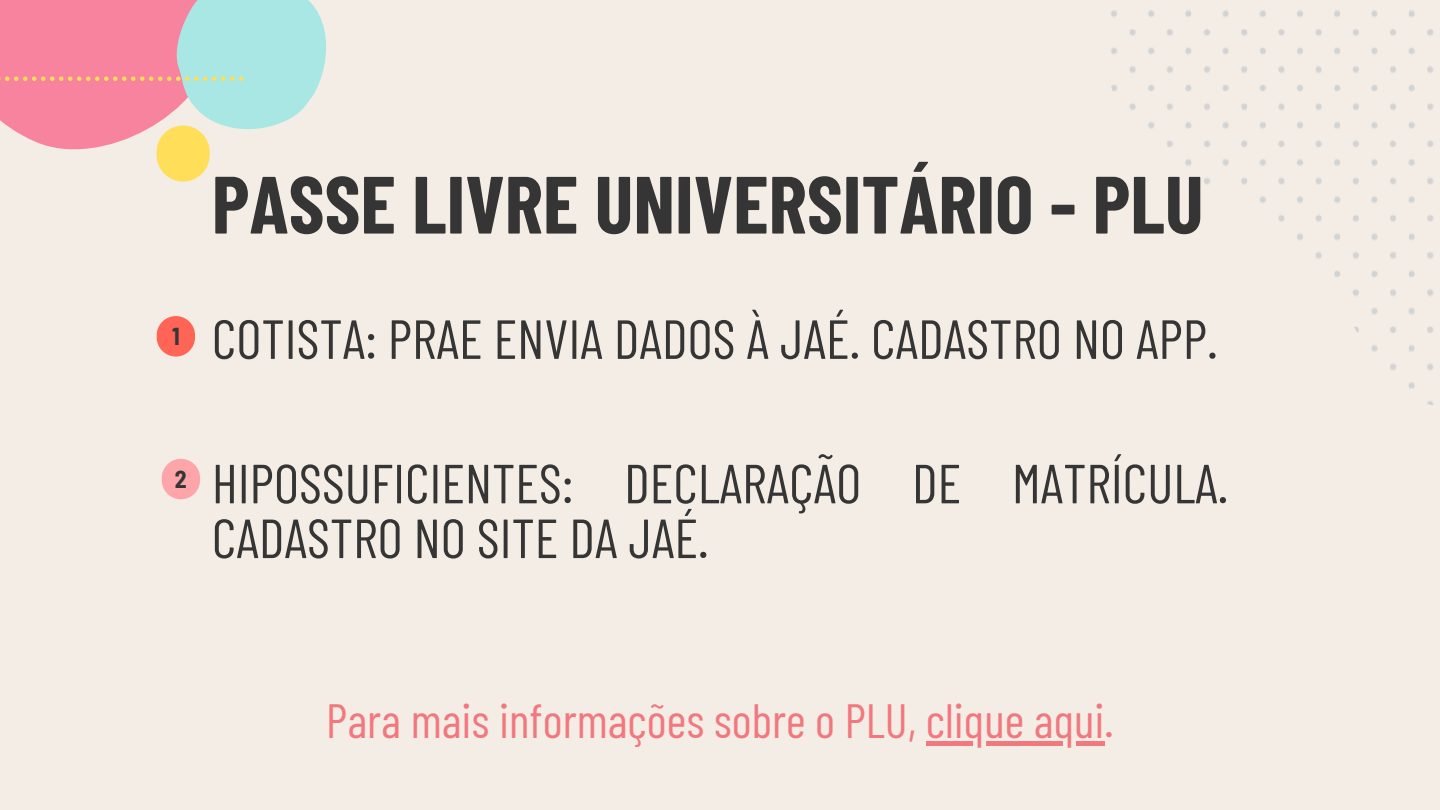
<style>
.page{position:relative;width:1440px;height:810px;background:#f4ede5}
.page>*{position:absolute;margin:0;border:0;box-sizing:border-box;transform-origin:0 0}
.t1{font:700 81px "Barlow Condensed";color:#353535}
.t2{font:55px/54.8px "Barlow Condensed";color:#353535}
.t3{font:48px "Barlow Condensed";color:#f1787e}
.t4{font:700 semi-condensed 24px "Barlow";color:#353535}
</style>
<div class="page">
<svg style="left:157px;top:162px;width:52px;height:20px"></svg>
<svg style="left:0;top:0;width:326px;height:162px"></svg>
<svg style="left:1111px;top:10px;width:323px;height:396px"></svg>
<div style="left:157px;top:316px;width:38px;height:41px;background:#ff6557;border-radius:19px"></div>
<div style="left:162px;top:459px;width:38px;height:40px;background:#fea5a9;border-radius:19px"></div>
<div style="left:926px;top:741px;width:179px;height:5px;background:#f1787e"></div>
<p class="t4" style="left:172px;top:321px;width:9px">1</p>
<p class="t1" style="left:212px;top:153px;width:993px">PASSE LIVRE UNIVERSITÁRIO - PLU</p>
<p class="t2" style="left:212px;top:309px;width:1007px">COTISTA: PRAE ENVIA DADOS À JAÉ. CADASTRO NO APP.</p>
<h1 class="t4" style="left:175px;top:464px;width:13px">2</h1>
<p class="t2" style="left:212px;top:454px;width:1018px">HIPOSSUFICIENTES: DECLARAÇÃO DE MATRÍCULA.<br>CADASTRO NO SITE DA JAÉ.</p>
<h2 class="t3" style="left:326px;top:690px;width:789px">Para mais informações sobre o PLU, clique aqui.</h2>
</div>
